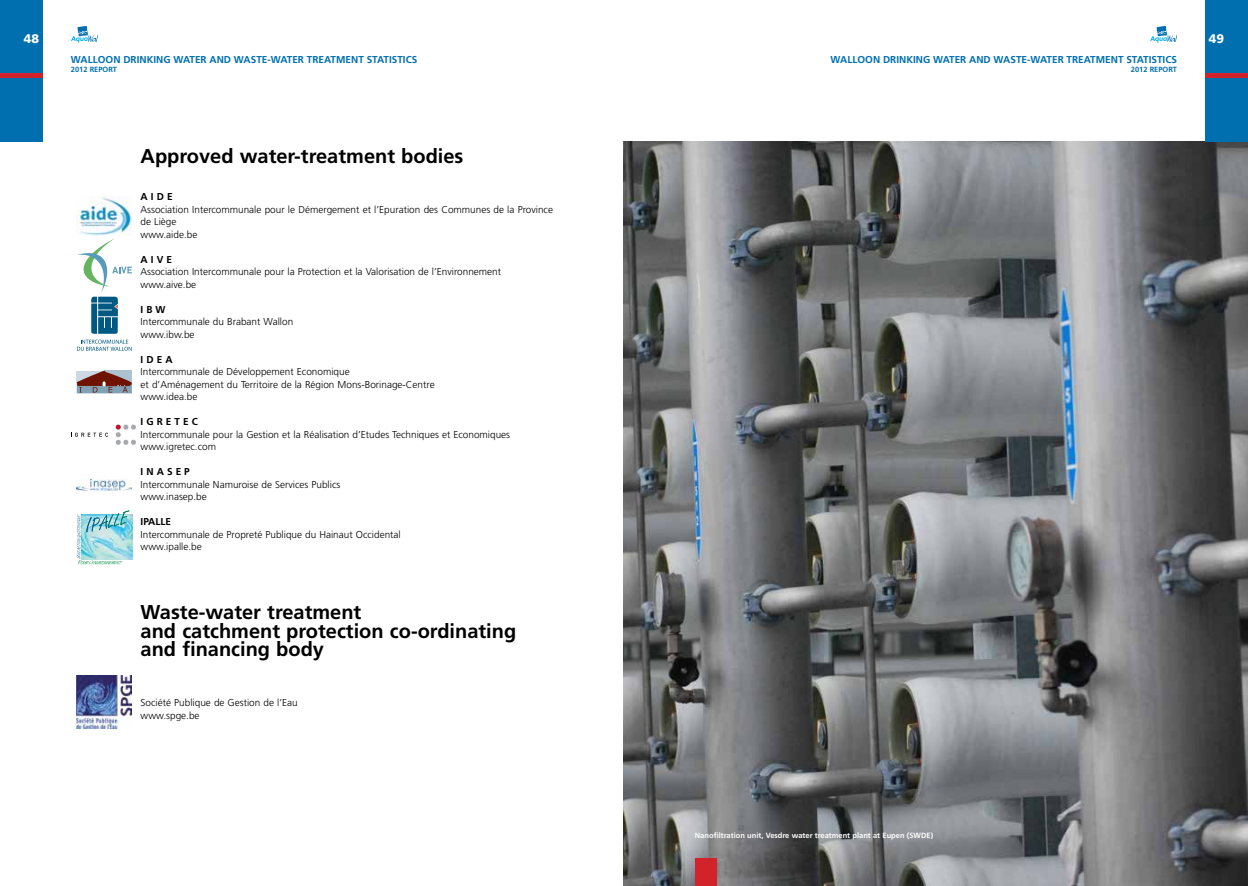
<style>
.page{position:relative;width:1248px;height:886px;background:#fff}
.page>*{position:absolute;margin:0;border:0;box-sizing:border-box;transform-origin:0 0}
.t1{font:700 20px/18.8px "Frutiger LT Std";color:#000}
.t2{font:900 12.5px "Frutiger LT Std";color:#fff}
.t3{font:300 10px/12.5px "Frutiger LT Std";color:#000}
.t4{font:700 10px "Frutiger LT Std";color:#006fb0}
.t5{font:700 10px "Frutiger LT Std";color:#000}
.t6{font:700 7.5px "Frutiger LT Std";color:#fff}
.t7{font:700 7.5px "Frutiger LT Std";color:#006fb0}
</style>
<div class="page">
<img style="left:624px;top:142px;width:623px;height:744px">
<img style="left:77px;top:197px;width:55px;height:39px">
<img style="left:130px;top:514px;width:2px;height:46px">
<img style="left:76px;top:510px;width:54px;height:54px">
<svg style="left:77px;top:239px;width:55px;height:95px"></svg>
<svg style="left:77px;top:340px;width:55px;height:11px"></svg>
<img style="left:77px;top:676px;width:55px;height:53px">
<svg style="left:77px;top:371px;width:55px;height:22px"></svg>
<img style="left:77px;top:479px;width:55px;height:12px">
<svg style="left:71px;top:433px;width:37px;height:4px"></svg>
<svg style="left:116px;top:425px;width:20px;height:20px"></svg>
<div style="left:0;top:64px;width:43px;height:78px;background:#d2232a"></div>
<div style="left:1205px;top:63px;width:42px;height:79px;background:#d2232a"></div>
<svg style="left:71px;top:26px;width:27px;height:17px"></svg>
<div style="left:1205px;top:0;width:42px;height:73px;background:#006fb0"></div>
<div style="left:0;top:0;width:43px;height:73px;background:#006fb0"></div>
<div style="left:0;top:78px;width:43px;height:64px;background:#006fb0"></div>
<div style="left:1205px;top:78px;width:42px;height:64px;background:#006fb0"></div>
<svg style="left:1150px;top:26px;width:26px;height:17px"></svg>
<div style="left:694px;top:857px;width:22px;height:29px;background:#d2232a"></div>
<p class="t2" style="left:24px;top:31px;width:17px">48</p>
<p class="t2" style="left:1208px;top:31px;width:17px">49</p>
<p class="t4" style="left:71px;top:54px;width:348px">Walloon drinking water and waste-water treatment statistics</p>
<p class="t7" style="left:71px;top:65px;width:48px">2012 report</p>
<h1 class="t1" style="left:141px;top:146px;width:324px">Approved water-treatment bodies</h1>
<p class="t5" style="left:141px;top:191px;width:33px">A I D E</p>
<p class="t3" style="left:141px;top:203px;width:414px">Association Intercommunale pour le Démergement et l’Epuration des Communes de la Province de Liège<br>www.aide.be</p>
<p class="t5" style="left:141px;top:253px;width:33px">A I V E</p>
<p class="t3" style="left:141px;top:265px;width:362px">Association Intercommunale pour la Protection et la Valorisation de l’Environnement www.aive.be</p>
<p class="t5" style="left:141px;top:303px;width:27px">I B W</p>
<p class="t3" style="left:141px;top:315px;width:154px">Intercommunale du Brabant Wallon www.ibw.be</p>
<p class="t5" style="left:141px;top:353px;width:33px">I D E A</p>
<p class="t3" style="left:141px;top:365px;width:295px">Intercommunale de Développement Economique<br>et d’Aménagement du Territoire de la Région Mons-Borinage-Centre www.idea.be</p>
<p class="t5" style="left:141px;top:416px;width:59px">I G R E T E C</p>
<p class="t3" style="left:141px;top:428px;width:371px">Intercommunale pour la Gestion et la Réalisation d’Etudes Techniques et Economiques www.igretec.com</p>
<p class="t5" style="left:141px;top:466px;width:51px">I N A S E P</p>
<p class="t3" style="left:141px;top:478px;width:201px">Intercommunale Namuroise de Services Publics www.inasep.be</p>
<p class="t5" style="left:141px;top:516px;width:32px">IPALLE</p>
<p class="t3" style="left:141px;top:528px;width:262px">Intercommunale de Propreté Publique du Hainaut Occidental www.ipalle.be</p>
<h1 class="t1" style="left:141px;top:603px;width:377px">Waste-water treatment<br>and catchment protection co-ordinating and financing body</h1>
<p class="t3" style="left:141px;top:697px;width:158px">Société Publique de Gestion de l’Eau www.spge.be</p>
<p class="t4" style="left:830px;top:54px;width:348px">Walloon drinking water and waste-water treatment statistics</p>
<p class="t7" style="left:1130px;top:65px;width:48px">2012 report</p>
<p class="t6" style="left:694px;top:830px;width:240px">Nanofiltration unit, Vesdre water treatment plant at Eupen (SWDE)</p>
</div>
